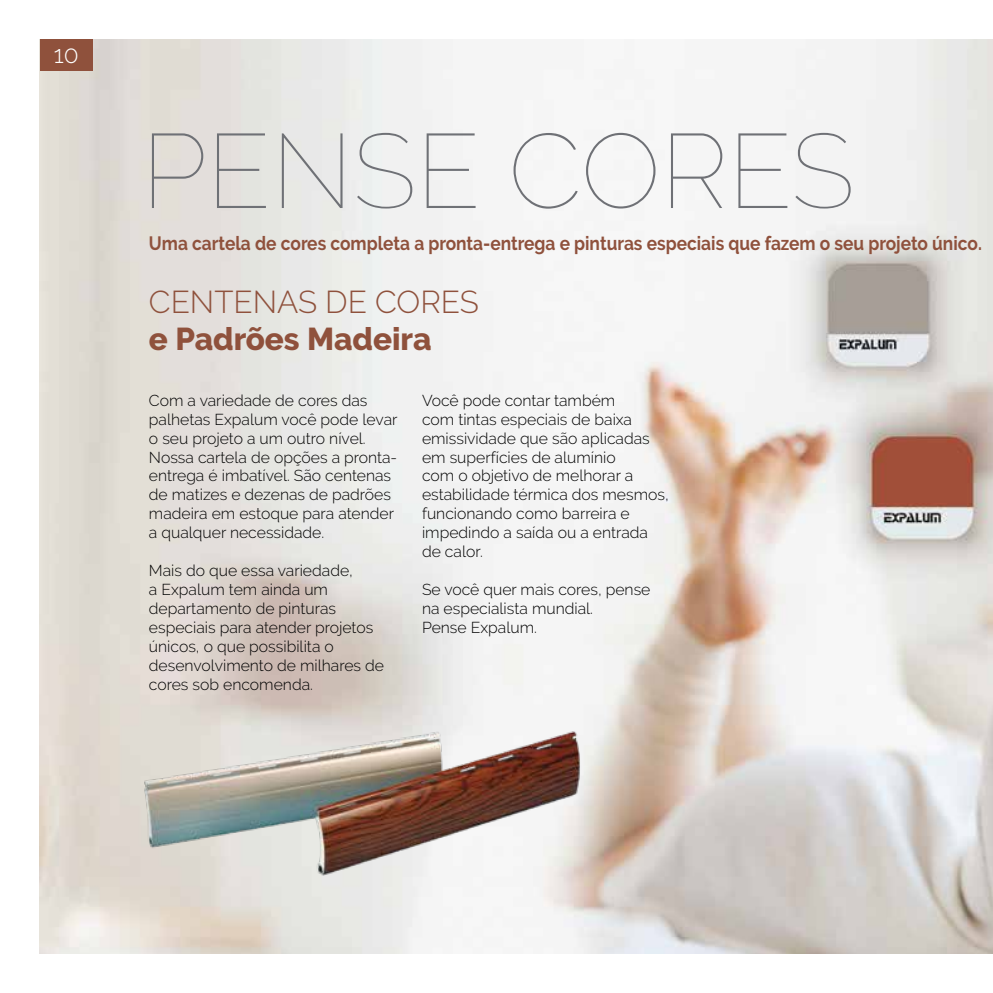
<style>
.page{position:relative;width:993px;height:993px;background:#fff}
.page>*{position:absolute;margin:0;border:0;box-sizing:border-box;transform-origin:0 0}
.t1{font:100 105px "Raleway";color:#6f7176}
.t2{font:300 31.5px "Raleway";color:#8f513c}
.t3{font:800 31.5px "Raleway";color:#8f513c}
.t4{font:300 24.5px "Raleway";color:#fff}
.t5{font:700 19.25px "Raleway";color:#8f513c;scale:.9 1}
.t6{font:300 15.75px/18.9px "Raleway";color:#000}
</style>
<div class="page">
<img style="left:40px;top:40px;width:952px;height:912px">
<div style="left:40px;top:40px;width:53px;height:31px;background:#8f513c"></div>
<img style="left:119px;top:729px;width:475px;height:154px">
<h3 class="t4" style="left:54px;top:40px;width:26px">10</h3>
<h1 class="t1" style="left:141px;top:109px;width:714px">PENSE CORES</h1>
<p class="t5" style="left:149px;top:232px;width:926px">Uma cartela de cores completa a pronta-entrega e pinturas especiais que fazem o seu projeto único.</p>
<h2 class="t2" style="left:149px;top:283px;width:331px">CENTENAS DE CORES</h2>
<h2 class="t3" style="left:149px;top:321px;width:284px">e Padrões Madeira</h2>
<p class="t6" style="left:149px;top:390px;width:250px">Com a variedade de cores das palhetas Expalum você pode levar o seu projeto a um outro nível.<br>Nossa cartela de opções a pronta&shy;entrega é imbatível. São centenas de matizes e dezenas de padrões madeira em estoque para atender a qualquer necessidade.</p>
<p class="t6" style="left:149px;top:560px;width:236px">Mais do que essa variedade,<br>a Expalum tem ainda um departamento de pinturas especiais para atender projetos únicos, o que possibilita o desenvolvimento de milhares de cores sob encomenda.</p>
<p class="t6" style="left:422px;top:390px;width:248px">Você pode contar também<br>com tintas especiais de baixa emissividade que são aplicadas em superfícies de alumínio<br>com o objetivo de melhorar a estabilidade térmica dos mesmos, funcionando como barreira e impedindo a saída ou a entrada de calor.</p>
<p class="t6" style="left:422px;top:579px;width:230px">Se você quer mais cores, pense na especialista mundial.<br>Pense Expalum.</p>
</div>
